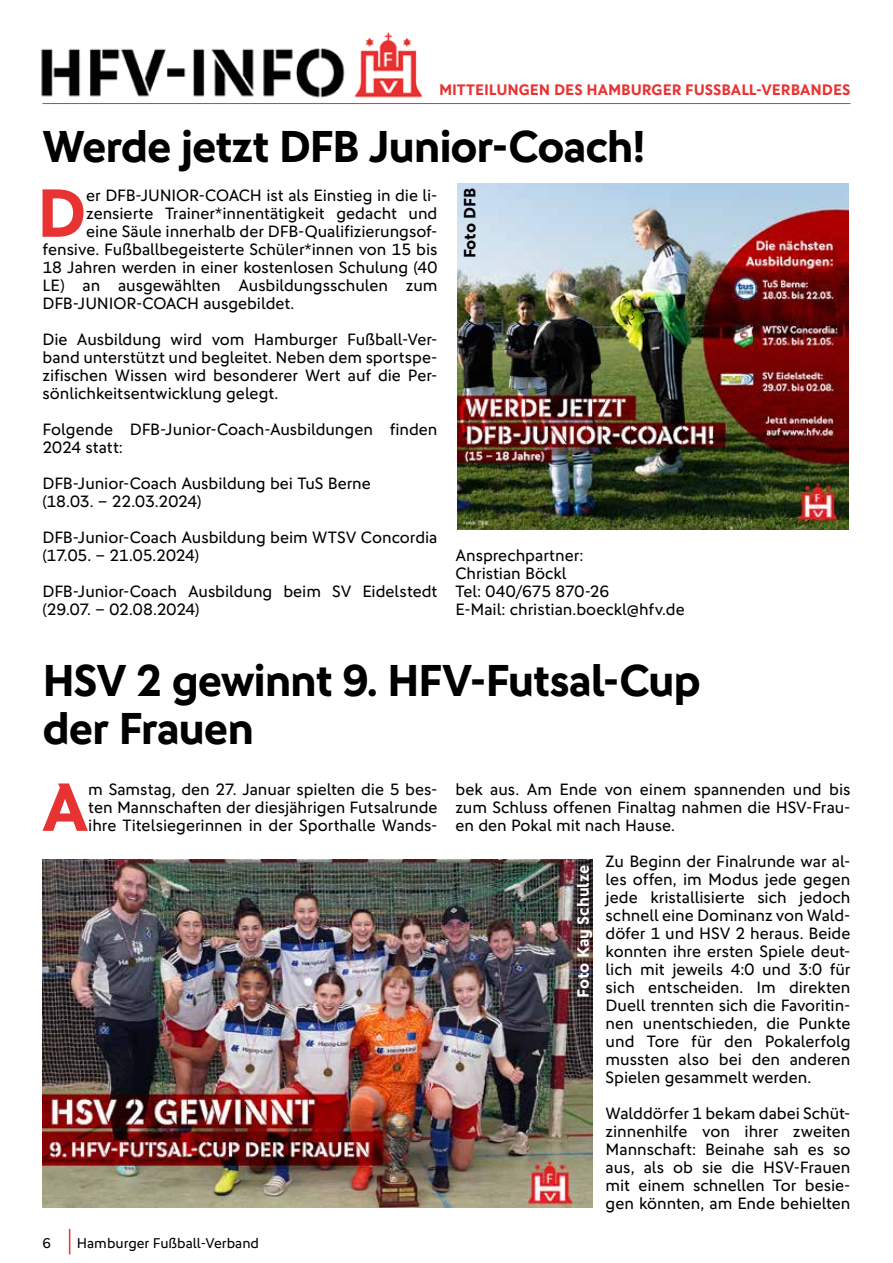
<style>
.page{position:relative;width:893px;height:1263px;background:#fff}
.page>*{position:absolute;margin:0;border:0;box-sizing:border-box;transform-origin:0 0}
.t1{font:700 68.7px "DFB Sans";color:#e73433}
.t2{font:700 45px/48px "DFB Sans";letter-spacing:-.03em;color:#000}
.t3{font:16.5px/18px "DFB Sans";letter-spacing:-.005em;color:#000;text-align:justify}
.t4{font:700 16.5px "DFB Sans";color:#fff}
.t5{font:700 16.5px "DFB Sans";letter-spacing:-.005em;color:#000}
.t6{font:700 15.3px "DFB Sans";color:#e73433}
.t7{font:14.25px "DFB Sans";color:#000}
</style>
<div class="page">
<svg style="left:69px;top:1229px;width:1px;height:25px"></svg>
<img style="left:41px;top:32px;width:382px;height:66px">
<hr style="left:43px;top:103px;width:807px;height:1px;background:#e73433">
<img style="left:457px;top:183px;width:392px;height:347px">
<img style="left:43px;top:859px;width:550px;height:349px">
<p class="t6" style="left:439px;top:80px;width:413px">MITTEILUNGEN DES HAMBURGER FUSSBALL-VERBANDES</p>
<h2 class="t2" style="left:43px;top:122px;width:604px">Werde jetzt DFB Junior-Coach!</h2>
<h1 class="t1" style="left:37px;top:172px;width:51px">D</h1>
<p class="t3" style="left:86px;top:186px;width:353px">er DFB-JUNIOR-COACH ist als Einstieg in die li-</p>
<p class="t5" style="left:460px;top:258px;width:72px;rotate:-90deg">Foto DFB</p>
<p class="t3" style="left:86px;top:204px;width:353px">zensierte Trainer*innentätigkeit gedacht und</p>
<p class="t3" style="left:86px;top:222px;width:353px">eine Säule innerhalb der DFB-Qualifizierungsof-</p>
<p class="t3" style="left:43px;top:240px;width:396px">fensive. Fußballbegeisterte Schüler*innen von 15 bis</p>
<p class="t3" style="left:43px;top:258px;width:396px">18 Jahren werden in einer kostenlosen Schulung (40</p>
<p class="t3" style="left:43px;top:276px;width:396px">LE) an ausgewählten Ausbildungsschulen zum</p>
<p class="t3" style="left:43px;top:294px;width:253px">DFB-JUNIOR-COACH ausgebildet.</p>
<p class="t3" style="left:43px;top:330px;width:396px">Die Ausbildung wird vom Hamburger Fußball-Ver&shy;band unterstützt und begleitet. Neben dem sportspe&shy;zifischen Wissen wird besonderer Wert auf die Per&shy;sönlichkeitsentwicklung gelegt.</p>
<p class="t3" style="left:43px;top:420px;width:396px">Folgende DFB-Junior-Coach-Ausbildungen finden<br>2024 statt:</p>
<p class="t3" style="left:43px;top:474px;width:330px">DFB-Junior-Coach Ausbildung bei TuS Berne (18.03. – 22.03.2024)</p>
<p class="t3" style="left:43px;top:528px;width:396px">DFB-Junior-Coach Ausbildung beim WTSV Concordia (17.05. – 21.05.2024)</p>
<p class="t3" style="left:43px;top:582px;width:396px">DFB-Junior-Coach Ausbildung beim SV Eidelstedt (29.07. – 02.08.2024)</p>
<p class="t3" style="left:455px;top:546px;width:231px;text-align:left">Ansprechpartner:<br>Christian Böckl<br>Tel: 040/675 870-26<br>E-Mail: christian.boeckl@hfv.de</p>
<h2 class="t2" style="left:43px;top:656px;width:660px">HSV 2 gewinnt 9. HFV-Futsal-Cup der Frauen</h2>
<h1 class="t1" style="left:42px;top:766px;width:48px">A</h1>
<p class="t3" style="left:88px;top:780px;width:351px">m Samstag, den 27. Januar spielten die 5 bes&shy;ten Mannschaften der diesjährigen Futsalrunde ihre Titelsiegerinnen in der Sporthalle Wands-</p>
<p class="t3" style="left:455px;top:780px;width:396px">bek aus. Am Ende von einem spannenden und bis zum Schluss offenen Finaltag nahmen die HSV-Frau&shy;en den Pokal mit nach Hause.</p>
<p class="t3" style="left:606px;top:852px;width:246px">Zu Beginn der Finalrunde war al&shy;les offen, im Modus jede gegen jede kristallisierte sich jedoch schnell eine Dominanz von Wald&shy;döfer 1 und HSV 2 heraus. Beide konnten ihre ersten Spiele deut&shy;lich mit jeweils 4:0 und 3:0 für sich entscheiden. Im direkten Duell trennten sich die Favoritin&shy;nen unentschieden, die Punkte und Tore für den Pokalerfolg mussten also bei den anderen Spielen gesammelt werden.</p>
<p class="t3" style="left:606px;top:1104px;width:246px">Walddörfer 1 bekam dabei Schüt&shy;zinnenhilfe von ihrer zweiten Mannschaft: Beinahe sah es so aus, als ob sie die HSV-Frauen mit einem schnellen Tor besie&shy;gen könnten, am Ende behielten</p>
<p class="t4" style="left:573px;top:998px;width:134px;rotate:-90deg">Foto Kay Schulze</p>
<p class="t7" style="left:43px;top:1235px;width:10px">6</p>
<p class="t7" style="left:77px;top:1235px;width:184px">Hamburger Fußball-Verband</p>
</div>
